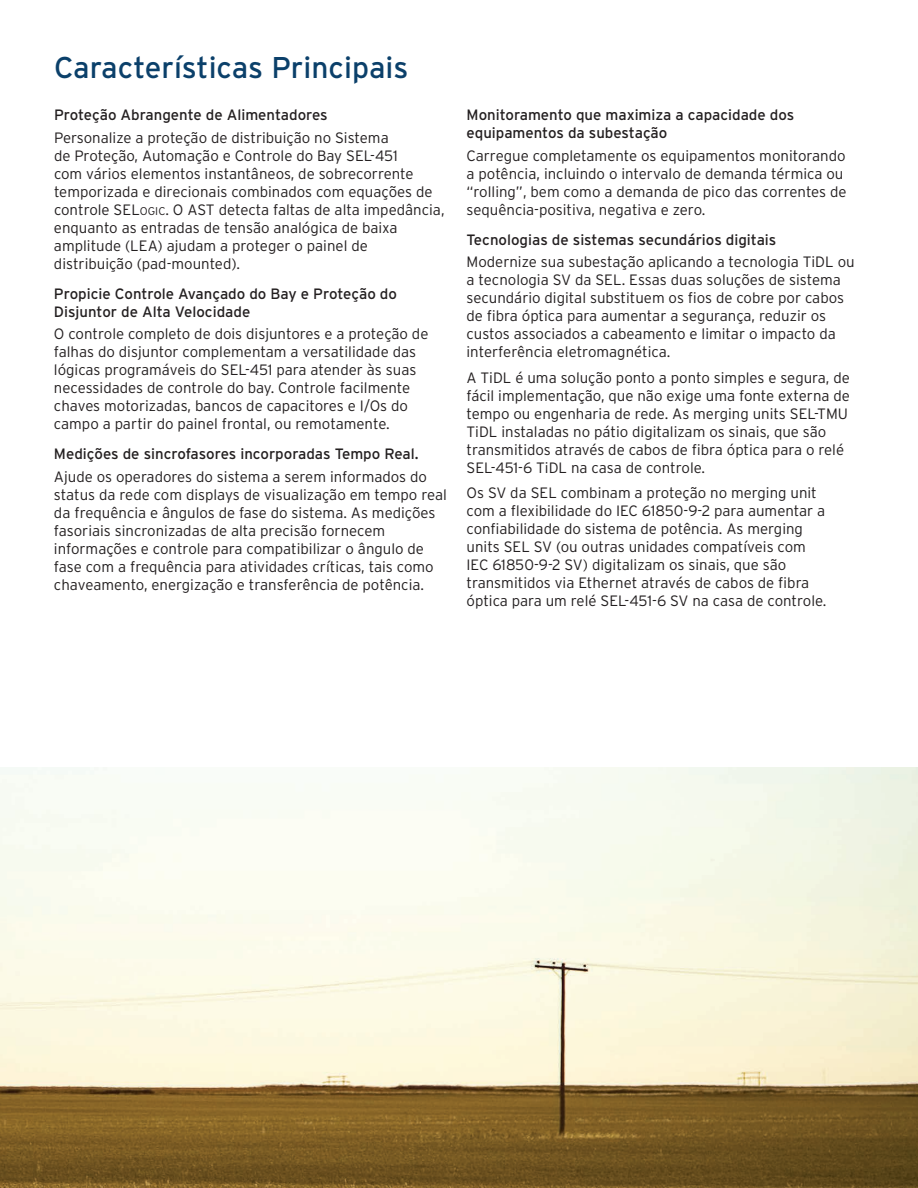
<style>
.page{position:relative;width:918px;height:1188px;background:#fff}
.page>*{position:absolute;margin:0;border:0;box-sizing:border-box;transform-origin:0 0}
.t1{font:30px "Interstate Poly";color:#0b406a}
.t2{font:300 15px/18px "Interstate Poly";color:#231f20}
.t3{font:15px/18px "Interstate Poly";color:#231f20}
.s1{font-style:inherit}
.s2{font-size:11.25px}
</style>
<div class="page">
<img style="left:0;top:768px;width:918px;height:420px">
<h1 class="t1" style="left:54px;top:46px;width:356px">Características Principais</h1>
<p class="t3" style="left:54px;top:105px;width:275px">Proteção Abrangente de Alimentadores</p>
<p class="t2" style="left:54px;top:127px;width:392px">Personalize a proteção de distribuição no Sistema<br>de Proteção, Automação e Controle do Bay SEL-451<br>com vários elementos instantâneos, de sobrecorrente temporizada e direcionais combinados com equações de controle <span class="s1">SEL</span><span class="s2">ogic</span>. O AST detecta faltas de alta impedância, enquanto as entradas de tensão analógica de baixa amplitude (LEA) ajudam a proteger o painel de distribuição (pad-mounted).</p>
<p class="t3" style="left:54px;top:284px;width:345px">Propicie Controle Avançado do Bay e Proteção do<br>Disjuntor de Alta Velocidade</p>
<p class="t2" style="left:54px;top:324px;width:376px">O controle completo de dois disjuntores e a proteção de falhas do disjuntor complementam a versatilidade das lógicas programáveis do SEL‑451 para atender às suas necessidades de controle do bay. Controle facilmente chaves motorizadas, bancos de capacitores e I/Os do campo a partir do painel frontal, ou remotamente.</p>
<p class="t3" style="left:54px;top:445px;width:366px">Medições de sincrofasores incorporadas Tempo Real.</p>
<p class="t2" style="left:54px;top:467px;width:394px">Ajude os operadores do sistema a serem informados do status da rede com displays de visualização em tempo real da frequência e ângulos de fase do sistema. As medições fasoriais sincronizadas de alta precisão fornecem informações e controle para compatibilizar o ângulo de fase com a frequência para atividades críticas, tais como chaveamento, energização e transferência de potência.</p>
<p class="t3" style="left:467px;top:105px;width:329px">Monitoramento que maximiza a capacidade dos equipamentos da subestação</p>
<p class="t2" style="left:467px;top:145px;width:382px">Carregue completamente os equipamentos monitorando a potência, incluindo o intervalo de demanda térmica ou “rolling”, bem como a demanda de pico das correntes de sequência-positiva, negativa e zero.</p>
<p class="t3" style="left:467px;top:230px;width:311px">Tecnologias de sistemas secundários digitais</p>
<p class="t2" style="left:467px;top:252px;width:390px">Modernize sua subestação aplicando a tecnologia TiDL ou a tecnologia SV da SEL. Essas duas soluções de sistema secundário digital substituem os fios de cobre por cabos de fibra óptica para aumentar a segurança, reduzir os custos associados a cabeamento e limitar o impacto da interferência eletromagnética.</p>
<p class="t2" style="left:467px;top:368px;width:385px">A TiDL é uma solução ponto a ponto simples e segura, de fácil implementação, que não exige uma fonte externa de tempo ou engenharia de rede. As merging units SEL-TMU TiDL instaladas no pátio digitalizam os sinais, que são transmitidos através de cabos de fibra óptica para o relé SEL-451-6 TiDL na casa de controle.</p>
<p class="t2" style="left:467px;top:483px;width:361px">Os SV da SEL combinam a proteção no merging unit com a flexibilidade do IEC 61850-9-2 para aumentar a confiabilidade do sistema de potência. As merging units SEL SV (ou outras unidades compatíveis com IEC 61850-9-2 SV) digitalizam os sinais, que são transmitidos via Ethernet através de cabos de fibra óptica para um relé SEL-451-6 SV na casa de controle.</p>
</div>
